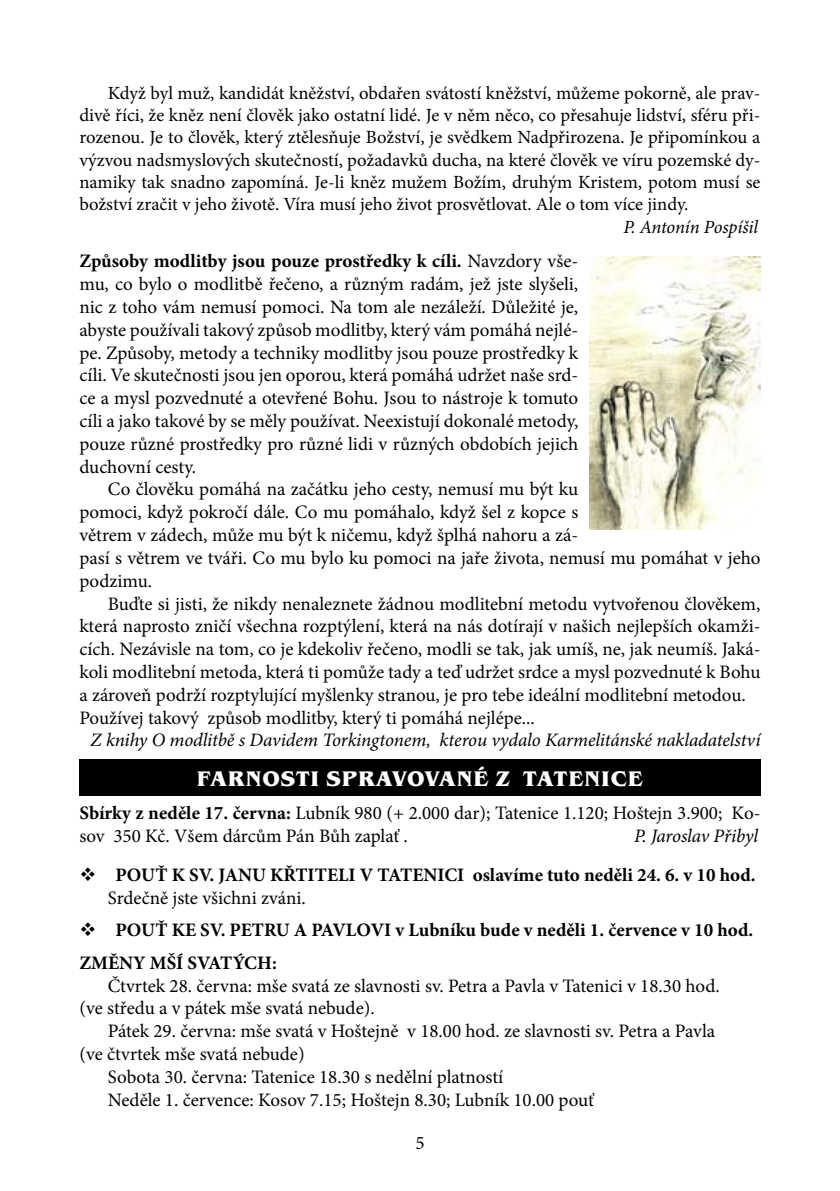
<style>
.page{position:relative;width:840px;height:1191px;background:#fff}
.page>*{position:absolute;margin:0;border:0;box-sizing:border-box;transform-origin:0 0}
.t1{font:700 21.8px "Benguiat Itc TOT";letter-spacing:.045em;color:#fff}
.t2{font:19px/22.8px "Minion Pro";color:#000}
.t3{font:700 19px "Minion Pro";color:#000}
.t4{font:italic 19px "Minion Pro";letter-spacing:-.01em;color:#000}
.t5{font:18.6px/22.4px "Minion Pro";letter-spacing:-.005em;color:#000;text-align:justify}
.t6{font:italic 18.6px "Minion Pro";letter-spacing:-.01em;color:#000}
.s1{font-weight:700}
</style>
<div class="page">
<div style="left:79px;top:759px;width:681px;height:37px;background:#000"></div>
<img style="left:589px;top:257px;width:171px;height:272px">
<p class="t5" style="left:79px;top:82px;width:682px;text-indent:28px">Když byl muž, kandidát kněžství, obdařen svátostí kněžství, můžeme pokorně, ale prav&shy;divě říci, že kněz není člověk jako ostatní lidé. Je v něm něco, co přesahuje lidství, sféru při&shy;rozenou. Je to člověk, který ztělesňuje Božství, je svědkem Nadpřirozena. Je připomínkou a výzvou nadsmyslových skutečností, požadavků ducha, na které člověk ve víru pozemské dy&shy;namiky tak snadno zapomíná. Je-li kněz mužem Božím, druhým Kristem, potom musí se božství zračit v jeho životě. Víra musí jeho život prosvětlovat. Ale o tom více jindy.</p>
<p class="t6" style="left:623px;top:214px;width:136px">P. Antonín Pospíšil</p>
<p class="t2" style="left:79px;top:250px;width:500px;text-align:justify"><span class="s1">Způsoby modlitby jsou pouze prostředky k cíli.</span> Navzdory vše&shy;mu, co bylo o modlitbě řečeno, a různým radám, jež jste slyšeli, nic z toho vám nemusí pomoci. Na tom ale nezáleží. Důležité je, abyste používali takový způsob modlitby, který vám pomáhá nejlé&shy;pe. Způsoby, metody a techniky modlitby jsou pouze prostředky k cíli. Ve skutečnosti jsou jen oporou, která pomáhá udržet naše srd&shy;ce a mysl pozvednuté a otevřené Bohu. Jsou to nástroje k tomuto cíli a jako takové by se měly používat. Neexistují dokonalé metody, pouze různé prostředky pro různé lidi v různých obdobích jejich duchovní cesty.</p>
<p class="t2" style="left:79px;top:478px;width:682px;text-indent:28px">Co člověku pomáhá na začátku jeho cesty, nemusí mu být ku<br>pomoci, když pokročí dále. Co mu pomáhalo, když šel z kopce s<br>větrem v zádech, může mu být k ničemu, když šplhá nahoru a zá-<br>pasí s větrem ve tváři. Co mu bylo ku pomoci na jaře života, nemusí mu pomáhat v jeho podzimu.<br>Buďte si jisti, že nikdy nenaleznete žádnou modlitební metodu vytvořenou člověkem, která naprosto zničí všechna rozptýlení, která na nás dotírají v našich nejlepších okamži&shy;cích. Nezávisle na tom, co je kdekoliv řečeno, modli se tak, jak umíš, ne, jak neumíš. Jaká&shy;koli modlitební metoda, která ti pomůže tady a teď udržet srdce a mysl pozvednuté k Bohu a zároveň podrží rozptylující myšlenky stranou, je pro tebe ideální modlitební metodou.<br>Používej takový způsob modlitby, který ti pomáhá nejlépe...</p>
<p class="t4" style="left:91px;top:727px;width:671px">Z knihy O modlitbě s Davidem Torkingtonem, kterou vydalo Karmelitánské nakladatelství</p>
<p class="t1" style="left:197px;top:766px;width:447px">FARNOSTI SPRAVOVANÉ Z TATENICE</p>
<p class="t2" style="left:79px;top:801px;width:682px"><span class="s1">Sbírky z neděle 17. června:</span> Lubník 980 (+ 2.000 dar); Tatenice 1.120; Hoštejn 3.900; Ko&shy;sov 350 Kč. Všem dárcům Pán Bůh zaplať .</p>
<p class="t4" style="left:634px;top:822px;width:125px">P. Jaroslav Přibyl</p>
<p class="t3" style="left:79px;top:861px;width:202px">❖ POUŤ KSV. JANU KŘTITELI</p>
<p class="t3" style="left:359px;top:861px;width:30px">VTATENI</p>
<p class="t3" style="left:444px;top:861px;width:312px">CI oslavíme tuto neděli 24. 6. v 10 hod.</p>
<p class="t2" style="left:108px;top:886px;width:199px">Srdečně jste všichni zváni.</p>
<p class="t3" style="left:79px;top:917px;width:254px">❖ POUŤ KE SV. PETRU A PAVLOVI</p>
<p class="t3" style="left:395px;top:917px;width:359px">v Lubníku bude v neděli 1. července v 10 hod.</p>
<p class="t3" style="left:79px;top:949px;width:120px">ZMĚNY MŠÍ SVAT</p>
<p class="t3" style="left:232px;top:949px;width:46px">ÝCH:</p>
<p class="t2" style="left:79px;top:974px;width:641px;text-indent:28px">Čtvrtek 28. června: mše svatá ze slavnosti sv. Petra a Pavla v Tatenici v 18.30 hod. (ve středu a v pátek mše svatá nebude).</p>
<p class="t2" style="left:108px;top:1020px;width:608px">Pátek 29. června: mše svatá v Hoštejně v 18.00 hod. ze slavnosti sv. Petra a Pavla</p>
<p class="t2" style="left:79px;top:1042px;width:226px">(ve čtvrtek mše svatá nebude)</p>
<p class="t2" style="left:108px;top:1065px;width:397px">Sobota 30. června: Tatenice 18.30 s nedělní platností</p>
<p class="t2" style="left:108px;top:1088px;width:487px">Neděle 1. července: Kosov 7.15; Hoštejn 8.30; Lubník 10.00 pouť</p>
<p class="t2" style="left:415px;top:1131px;width:11px">5</p>
</div>
